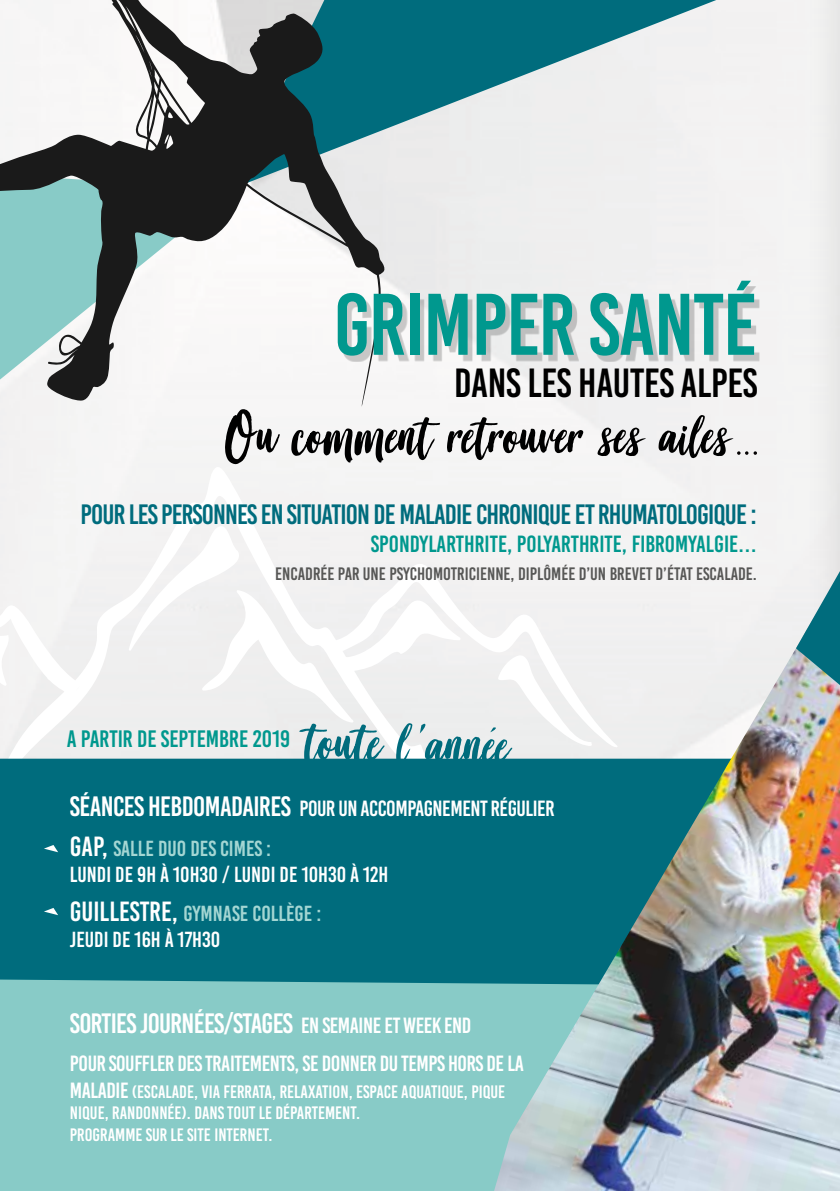
<style>
.page{position:relative;width:840px;height:1191px;background:#fff}
.page>*{position:absolute;margin:0;border:0;box-sizing:border-box;transform-origin:0 0}
.t1{font:87.2px "Bebas Kai";letter-spacing:-.01em;color:#00988e}
.t2{font:40.6px "Bebas Kai";letter-spacing:-.005em;color:#000}
.t3{font:28px "Bebas Kai";letter-spacing:-.03em;color:#006c7d}
.t4{font:28px "Bebas Kai";letter-spacing:-.025em;color:#fff}
.t5{font:23.8px "Bebas Kai";color:#00988e}
.t6{font:23.4px "Bebas Kai";color:#00988e}
.t7{font:22px "Bebas Kai";letter-spacing:-.02em;color:#fff}
.t8{font:21.8px/26.2px "Bebas Kai";color:#fff}
.t9{font:18px/21.6px "Bebas Kai";color:#fff}
.t10{font:18px "Bebas Kai";color:#575756}
.s1{font-size:28px}
.s2{font-size:27.8px}
.s3{color:#a4d6d3}
.s4{font-size:22px}
</style>
<div class="page">
<div style="left:0;top:0;width:839px;height:1191px;background:#f3f2f2"></div>
<svg style="left:385px;top:0;width:330px;height:130px;fill:#006c7d"></svg>
<svg style="left:0;top:0;width:385px;height:406px"></svg>
<svg style="left:0;top:464px;width:253px;height:294px"></svg>
<svg style="left:0;top:635px;width:9px;height:103px"></svg>
<div style="left:0;top:758px;width:494px;height:221px;background:#006c7d"></div>
<div style="left:0;top:979px;width:494px;height:212px;background:#88cbc7"></div>
<img style="left:494px;top:650px;width:345px;height:541px">
<svg style="left:44px;top:908px;width:14px;height:7px"></svg>
<svg style="left:44px;top:845px;width:14px;height:7px"></svg>
<div style="left:464px;top:752px;width:58px;height:57px;background:#006c7d"></div>
<div style="left:389px;top:745px;width:66px;height:67px;background:#006c7d"></div>
<svg style="left:128px;top:525px;width:464px;height:242px"></svg>
<div style="left:343px;top:286px;width:416px;height:75px;background:#000;opacity:.2"></div>
<svg style="left:225px;top:409px;width:531px;height:55px"></svg>
<svg style="left:795px;top:571px;width:44px;height:114px"></svg>
<h1 class="t1" style="left:333px;top:278px;width:424px">GRIMPER SANTÉ</h1>
<h2 class="t2" style="left:454px;top:361px;width:304px">DANS LES HAUTES ALPES</h2>
<h3 class="t3" style="left:80px;top:499px;width:677px">POUR LES PERSONNES EN SITUATION DE MALADIE CHRONIQUE ET RHUMATOLOGIQUE :</h3>
<p class="t6" style="left:370px;top:531px;width:387px">SPONDYLARTHRITE, POLYARTHRITE, FIBROMYALGIE…</p>
<p class="t10" style="left:275px;top:564px;width:483px">ENCADRÉE PAR UNE PSYCHOMOTRICIENNE, DIPLÔMÉE D’UN BREVET D’ÉTAT ESCALADE.</p>
<h3 class="t5" style="left:67px;top:726px;width:225px">A PARTIR DE SEPTEMBRE 2019</h3>
<p class="t7" style="left:70px;top:796px;width:486px"><span class="s1">SÉANCES HEBDOMADAIRES</span> POUR UN ACCOMPAGNEMENT RÉGULIER</p>
<p class="t8" style="left:70px;top:835px;width:319px"><span class="s2">GAP,</span> <span class="s3">SALLE DUO DES CIMES :<br></span>LUNDI DE 9H À 10H30 / LUNDI DE 10H30 À 12H</p>
<p class="t8" style="left:70px;top:900px;width:253px"><span class="s2">GUILLESTRE,</span> <span class="s3">GYMNASE COLLÈGE :<br></span>JEUDI DE 16H À 17H30</p>
<h3 class="t4" style="left:70px;top:1008px;width:402px">SORTIES JOURNÉES/STAGES <span class="s4">EN SEMAINE ET WEEK END</span></h3>
<p class="t7" style="left:70px;top:1051px;width:455px">POUR SOUFFLER DES TRAITEMENTS, SE DONNER DU TEMPS HORS DE LA</p>
<p class="t9" style="left:70px;top:1080px;width:436px"><span class="s4">MALADIE</span> (ESCALADE, VIA FERRATA, RELAXATION, ESPACE AQUATIQUE, PIQUE<br>NIQUE, RANDONNÉE). DANS TOUT LE DÉPARTEMENT.<br>PROGRAMME SUR LE SITE INTERNET.</p>
</div>
